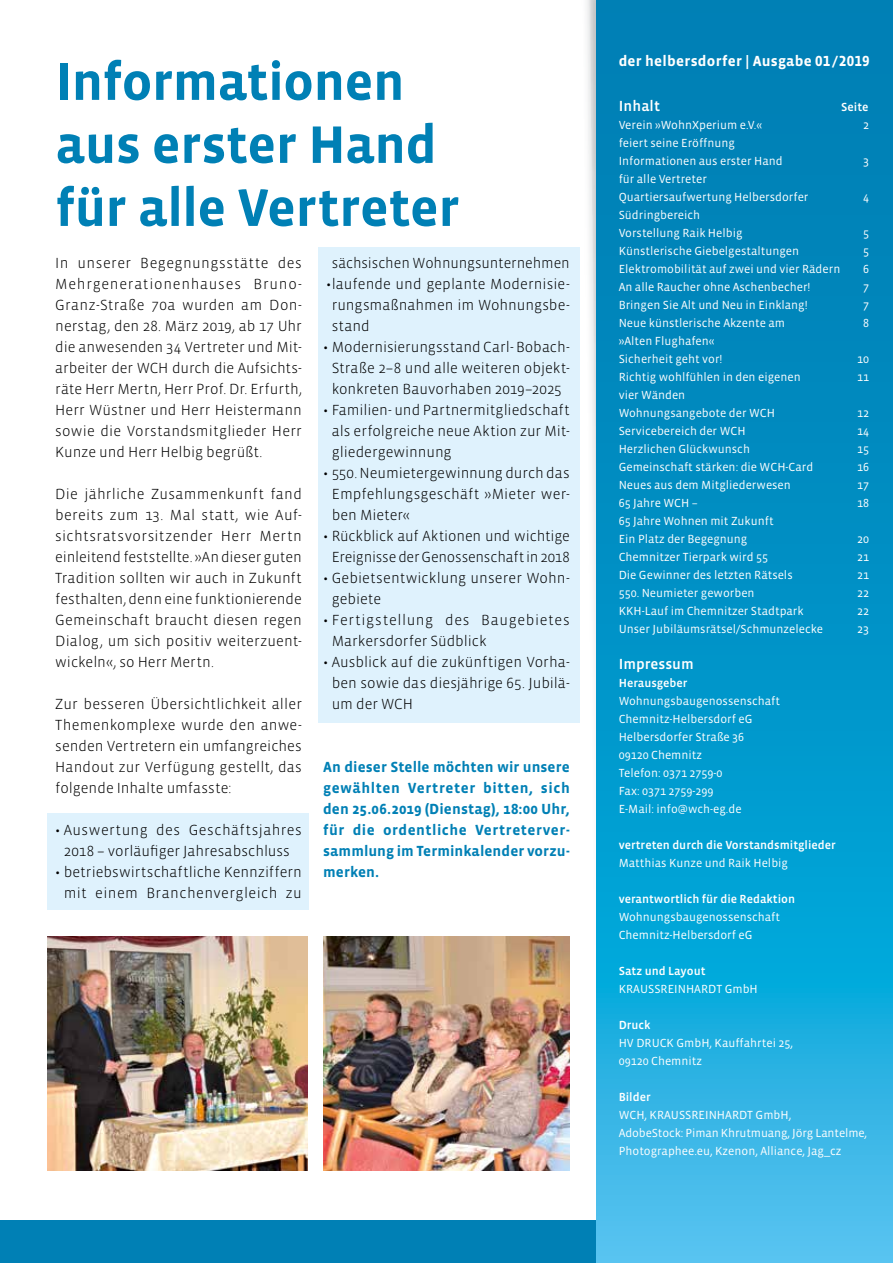
<style>
.page{position:relative;width:893px;height:1263px;background:#fff}
.page>*{position:absolute;margin:0;border:0;box-sizing:border-box;transform-origin:0 0}
.t1{font:700 54px/63px "Vista Sans OT";letter-spacing:-.01em;color:#0080b5}
.t2{font:300 15px/21px "Vista Sans OT";color:#000;text-align:justify}
.t3{font:700 15px/21px "Vista Sans OT";letter-spacing:.005em;color:#0080b5;text-align:justify}
.t4{font:300 15px/21px "Vista Sans OT";letter-spacing:.02em;color:#000;text-align:center}
.t5{font:300 15px/21px "Vista Sans OT";letter-spacing:.035em;color:#000}
.t6{font:700 15px "Vista Sans OT";letter-spacing:.015em;color:#fff}
.t7{font:500 15px "Vista Sans OT";color:#fff}
.t8{font:12px/18px "Vista Sans OT";color:#fff}
.t9{font:500 12px "Vista Sans OT";color:#fff}
</style>
<div class="page">
<div style="left:0;top:1220px;width:893px;height:43px;background:#0080b5"></div>
<div style="left:581px;top:0;width:32px;height:1224px;background:#fff"></div>
<svg style="left:589px;top:0;width:8px;height:1220px"></svg>
<div style="left:47px;top:813px;width:262px;height:97px;background:#dff2fd"></div>
<div style="left:318px;top:247px;width:262px;height:475px;background:#dff2fd"></div>
<svg style="left:597px;top:0;width:296px;height:1263px;background:#0b98cb"></svg>
<img style="left:323px;top:937px;width:247px;height:234px">
<img style="left:48px;top:937px;width:259px;height:234px">
<h1 class="t1" style="left:55px;top:51px;width:406px">Informationen aus erster Hand für alle Vertreter</h1>
<p class="t2" style="left:55px;top:253px;width:248px">In unserer Begegnungsstätte des Mehrgenerationenhauses Bruno-Granz-Straße 70a wurden am Don&shy;nerstag, den 28. März 2019, ab 17 Uhr die anwesenden 34 Vertreter und Mit&shy;arbeiter der WCH durch die Aufsichts&shy;räte Herr Mertn, Herr Prof. Dr. Erfurth, Herr Wüstner und Herr Heistermann sowie die Vorstandsmitglieder Herr Kunze und Herr Helbig begrüßt.</p>
<p class="t2" style="left:55px;top:484px;width:248px">Die jährliche Zusammenkunft fand bereits zum 13. Mal statt, wie Auf&shy;sichtsratsvorsitzender Herr Mertn einleitend feststellte. »An dieser guten Tradition sollten wir auch in Zukunft festhalten, denn eine funktionierende Gemeinschaft braucht diesen regen Dialog, um sich positiv weiterzuent&shy;wickeln«, so Herr Mertn.</p>
<p class="t2" style="left:55px;top:694px;width:248px">Zur besseren Übersichtlichkeit aller Themenkomplexe wurde den anwe&shy;senden Vertretern ein umfangreiches Handout zur Verfügung gestellt, das folgende Inhalte umfasste:</p>
<p class="t4" style="left:55px;top:820px;width:248px">• Auswertung des Geschäftsjahres<br>2018 – vorläufiger Jahresabschluss</p>
<p class="t2" style="left:55px;top:862px;width:248px;text-align:center">• betriebswirtschaftliche Kennziffern mit einem Branchenvergleich zu</p>
<p class="t2" style="left:332px;top:253px;width:240px">sächsischen Wohnungsunternehmen</p>
<p class="t2" style="left:332px;top:274px;width:240px;text-indent:-6px">•laufende und geplante Modernisie&shy;rungsmaßnahmen im Wohnungsbe&shy;stand</p>
<p class="t2" style="left:323px;top:337px;width:248px;text-align:center">• Modernisierungsstand Carl- Bobach-<br>Straße 2–8 und alle weiteren objekt&shy;konkreten Bauvorhaben 2019–2025</p>
<p class="t2" style="left:332px;top:400px;width:240px;text-indent:-9px">• Familien- und Partnermitgliedschaft als erfolgreiche neue Aktion zur Mit&shy;gliedergewinnung</p>
<p class="t2" style="left:332px;top:463px;width:240px;text-indent:-9px">• 550. Neumietergewinnung durch das Empfehlungsgeschäft »Mieter wer&shy;ben Mieter«</p>
<p class="t2" style="left:323px;top:526px;width:248px;text-align:center">• Rückblick auf Aktionen und wichtige<br>Ereignisse der Genossenschaft in 2018</p>
<p class="t2" style="left:332px;top:568px;width:240px;text-indent:-9px">• Gebietsentwicklung unserer Wohn&shy;gebiete</p>
<p class="t5" style="left:332px;top:610px;width:240px;text-indent:-9px">• Fertigstellung des Baugebietes<br>Markersdorfer Südblick</p>
<p class="t2" style="left:332px;top:652px;width:240px;text-indent:-9px">• Ausblick auf die zukünftigen Vorha&shy;ben sowie das diesjährige 65. Jubilä&shy;um der WCH</p>
<p class="t3" style="left:323px;top:757px;width:248px">An dieser Stelle möchten wir unsere gewählten Vertreter bitten, sich den 25.06.2019 (Dienstag), 18:00 Uhr, für die ordentliche Vertreterver&shy;sammlung im Terminkalender vorzu&shy;merken.</p>
<p class="t6" style="left:619px;top:53px;width:252px">der helbersdorfer | Ausgabe 01 /2019</p>
<p class="t7" style="left:619px;top:98px;width:43px">Inhalt</p>
<p class="t9" style="left:841px;top:101px;width:29px">Seite</p>
<p class="t8" style="left:619px;top:116px;width:145px">Verein »WohnXperium e.V.«</p>
<p class="t8" style="left:863px;top:116px;width:7px">2</p>
<p class="t8" style="left:619px;top:134px;width:165px">feiert seine Eröffnung<br>Informationen aus erster Hand</p>
<p class="t8" style="left:863px;top:152px;width:7px">3</p>
<p class="t8" style="left:619px;top:170px;width:191px">für alle Vertreter<br>Quartiersaufwertung Helbersdorfer</p>
<p class="t8" style="left:619px;top:206px;width:125px">Südringbereich<br>Vorstellung Raik Helbig</p>
<p class="t8" style="left:863px;top:188px;width:7px">4</p>
<p class="t8" style="left:863px;top:224px;width:7px">5</p>
<p class="t8" style="left:619px;top:242px;width:182px">Künstlerische Giebelgestaltungen</p>
<p class="t8" style="left:863px;top:242px;width:7px">5</p>
<p class="t8" style="left:619px;top:260px;width:223px">Elektromobilität auf zwei und vier Rädern</p>
<p class="t8" style="left:863px;top:260px;width:7px">6</p>
<p class="t8" style="left:619px;top:278px;width:193px">An alle Raucher ohne Aschenbecher!</p>
<p class="t8" style="left:863px;top:278px;width:7px">7</p>
<p class="t8" style="left:619px;top:296px;width:190px">Bringen Sie Alt und Neu in Einklang!</p>
<p class="t8" style="left:863px;top:296px;width:7px">7</p>
<p class="t8" style="left:619px;top:314px;width:168px">Neue künstlerische Akzente am</p>
<p class="t8" style="left:863px;top:314px;width:7px">8</p>
<p class="t8" style="left:619px;top:332px;width:105px">»Alten Flughafen«<br>Sicherheit geht vor!</p>
<p class="t8" style="left:857px;top:350px;width:13px">10</p>
<p class="t8" style="left:619px;top:368px;width:183px">Richtig wohlfühlen in den eigenen</p>
<p class="t8" style="left:857px;top:368px;width:13px">11</p>
<p class="t8" style="left:619px;top:386px;width:158px">vier Wänden<br>Wohnungsangebote der WCH</p>
<p class="t8" style="left:857px;top:404px;width:13px">12</p>
<p class="t8" style="left:619px;top:422px;width:128px">Servicebereich der WCH</p>
<p class="t8" style="left:857px;top:422px;width:13px">14</p>
<p class="t8" style="left:619px;top:440px;width:133px">Herzlichen Glückwunsch</p>
<p class="t8" style="left:857px;top:440px;width:13px">15</p>
<p class="t8" style="left:619px;top:458px;width:196px">Gemeinschaft stärken: die WCH-Card</p>
<p class="t8" style="left:857px;top:458px;width:13px">16</p>
<p class="t8" style="left:619px;top:476px;width:174px">Neues aus dem Mitgliederwesen</p>
<p class="t8" style="left:857px;top:476px;width:13px">17</p>
<p class="t8" style="left:619px;top:494px;width:81px">65 Jahre WCH –</p>
<p class="t8" style="left:857px;top:494px;width:13px">18</p>
<p class="t8" style="left:619px;top:512px;width:156px">65 Jahre Wohnen mit Zukunft<br>Ein Platz der Begegnung</p>
<p class="t8" style="left:857px;top:530px;width:13px">20</p>
<p class="t8" style="left:619px;top:548px;width:151px">Chemnitzer Tierpark wird 55</p>
<p class="t8" style="left:857px;top:548px;width:13px">21</p>
<p class="t8" style="left:619px;top:566px;width:175px">Die Gewinner des letzten Rätsels</p>
<p class="t8" style="left:857px;top:566px;width:13px">21</p>
<p class="t8" style="left:619px;top:584px;width:137px">550. Neumieter geworben</p>
<p class="t8" style="left:857px;top:584px;width:13px">22</p>
<p class="t8" style="left:619px;top:602px;width:186px">KKH-Lauf im Chemnitzer Stadtpark</p>
<p class="t8" style="left:857px;top:602px;width:13px">22</p>
<p class="t8" style="left:619px;top:620px;width:206px">Unser Jubiläumsrätsel/Schmunzelecke</p>
<p class="t8" style="left:857px;top:620px;width:13px">23</p>
<p class="t7" style="left:619px;top:656px;width:77px">Impressum</p>
<p class="t9" style="left:619px;top:677px;width:70px">Herausgeber</p>
<p class="t8" style="left:619px;top:692px;width:163px">Wohnungsbaugenossenschaft<br>Chemnitz-Helbersdorf eG<br>Helbersdorfer Straße 36<br>09120 Chemnitz<br>Telefon: 0371 2759-0<br>Fax: 0371 2759-299<br>E-Mail: info@wch-eg.de</p>
<p class="t9" style="left:619px;top:839px;width:219px">vertreten durch die Vorstandsmitglieder</p>
<p class="t8" style="left:619px;top:854px;width:171px">Matthias Kunze und Raik Helbig</p>
<p class="t9" style="left:619px;top:893px;width:178px">verantwortlich für die Redaktion</p>
<p class="t8" style="left:619px;top:908px;width:163px">Wohnungsbaugenossenschaft<br>Chemnitz-Helbersdorf eG</p>
<p class="t9" style="left:619px;top:965px;width:88px">Satz und Layout</p>
<p class="t8" style="left:619px;top:980px;width:141px">KRAUSSREINHARDT GmbH</p>
<p class="t9" style="left:619px;top:1019px;width:33px">Druck</p>
<p class="t8" style="left:619px;top:1034px;width:176px">HV DRUCK GmbH, Kauffahrtei 25,<br>09120 Chemnitz</p>
<p class="t9" style="left:619px;top:1091px;width:34px">Bilder</p>
<p class="t8" style="left:619px;top:1106px;width:250px">WCH, KRAUSSREINHARDT GmbH,<br>AdobeStock: Piman Khrutmuang, Jörg Lantelme,<br>Photographee.eu, Kzenon, Alliance, Jag_cz</p>
</div>
